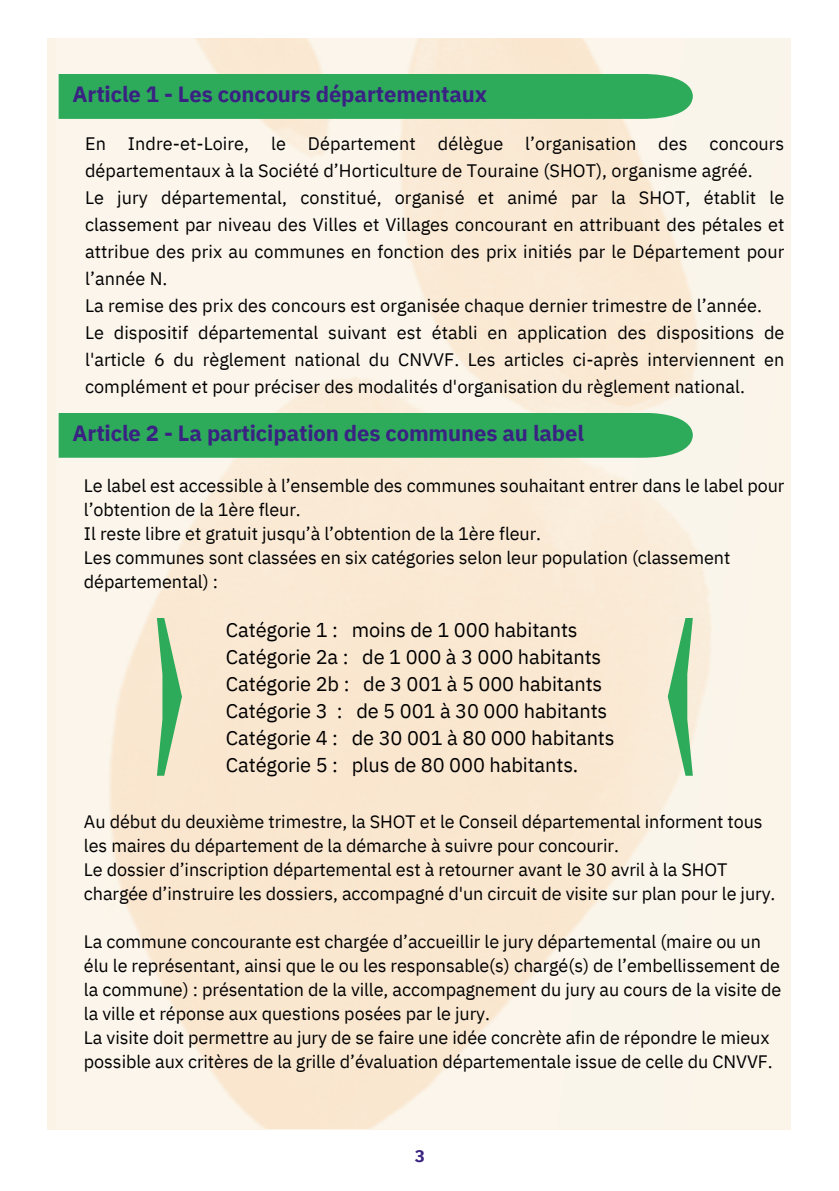
<style>
.page{position:relative;width:839px;height:1191px;background:#fff}
.page>*{position:absolute;margin:0;border:0;box-sizing:border-box;transform-origin:0 0}
.t1{font:700 22px "IBM Plex Sans";letter-spacing:-.005em;color:#3a2282}
.t2{font:20px/27px "IBM Plex Sans";letter-spacing:-.005em;color:#000}
.t3{font:18px/24px "IBM Plex Sans";letter-spacing:-.005em;color:#000}
.t4{font:700 17px "IBM Plex Sans";color:#3a2282}
</style>
<div class="page">
<img style="left:57px;top:38px;width:734px;height:1091px">
<div style="left:59px;top:74px;width:633px;height:45px;background:#2dab5b"></div>
<div style="left:59px;top:413px;width:633px;height:45px;background:#2dab5b"></div>
<svg style="left:157px;top:618px;width:25px;height:158px;background:#92c895"></svg>
<svg style="left:667px;top:618px;width:25px;height:158px;background:#92cb99"></svg>
<p class="t1" style="left:73px;top:80px;width:416px">Article 1 - Les concours départementaux</p>
<p class="t3" style="left:85px;top:130px;width:700px;line-height:27px">En Indre-et-Loire, le Département délègue l’organisation des concours départementaux à la Société d’Horticulture de Touraine (SHOT), organisme agréé.</p>
<p class="t3" style="left:85px;top:184px;width:700px;line-height:27px;text-align:justify">Le jury départemental, constitué, organisé et animé par la SHOT, établit le classement par niveau des Villes et Villages concourant en attribuant des pétales et attribue des prix au communes en fonction des prix initiés par le Département pour l’année N.</p>
<p class="t3" style="left:85px;top:293px;width:678px">La remise des prix des concours est organisée chaque dernier trimestre de l’année.</p>
<h1 class="t3" style="left:85px;top:319px;width:700px;line-height:27px;text-align:justify">Le dispositif départemental suivant est établi en application des dispositions de l'article 6 du règlement national du CNVVF. Les articles ci-après interviennent en complément et pour préciser des modalités d'organisation du règlement national.</h1>
<p class="t1" style="left:73px;top:419px;width:513px">Article 2 - La participation des communes au label</p>
<p class="t3" style="left:84px;top:474px;width:702px">Le label est accessible à l’ensemble des communes souhaitant entrer dans le label pour l’obtention de la 1ère fleur.</p>
<p class="t3" style="left:84px;top:522px;width:458px">Il reste libre et gratuit jusqu’à l’obtention de la 1ère fleur.</p>
<p class="t3" style="left:84px;top:546px;width:648px">Les communes sont classées en six catégories selon leur population (classement départemental) :</p>
<p class="t2" style="left:226px;top:616px;width:390px">Catégorie 1 : moins de 1 000 habitants Catégorie 2a : de 1 000 à 3 000 habitants Catégorie 2b : de 3 001 à 5 000 habitants Catégorie 3 : de 5 001 à 30 000 habitants Catégorie 4 : de 30 001 à 80 000 habitants Catégorie 5 : plus de 80 000 habitants.</p>
<p class="t3" style="left:84px;top:810px;width:680px">Au début du deuxième trimestre, la SHOT et le Conseil départemental informent tous les maires du département de la démarche à suivre pour concourir.</p>
<p class="t3" style="left:84px;top:858px;width:693px">Le dossier d’inscription départemental est à retourner avant le 30 avril à la SHOT chargée d’instruire les dossiers, accompagné d'un circuit de visite sur plan pour le jury.</p>
<p class="t3" style="left:84px;top:930px;width:699px">La commune concourante est chargée d’accueillir le jury départemental (maire ou un élu le représentant, ainsi que le ou les responsable(s) chargé(s) de l’embellissement de la commune) : présentation de la ville, accompagnement du jury au cours de la visite de la ville et réponse aux questions posées par le jury.</p>
<h2 class="t3" style="left:84px;top:1026px;width:690px">La visite doit permettre au jury de se faire une idée concrète afin de répondre le mieux possible aux critères de la grille d’évaluation départementale issue de celle du CNVVF.</h2>
<p class="t4" style="left:415px;top:1145px;width:12px">3</p>
</div>
